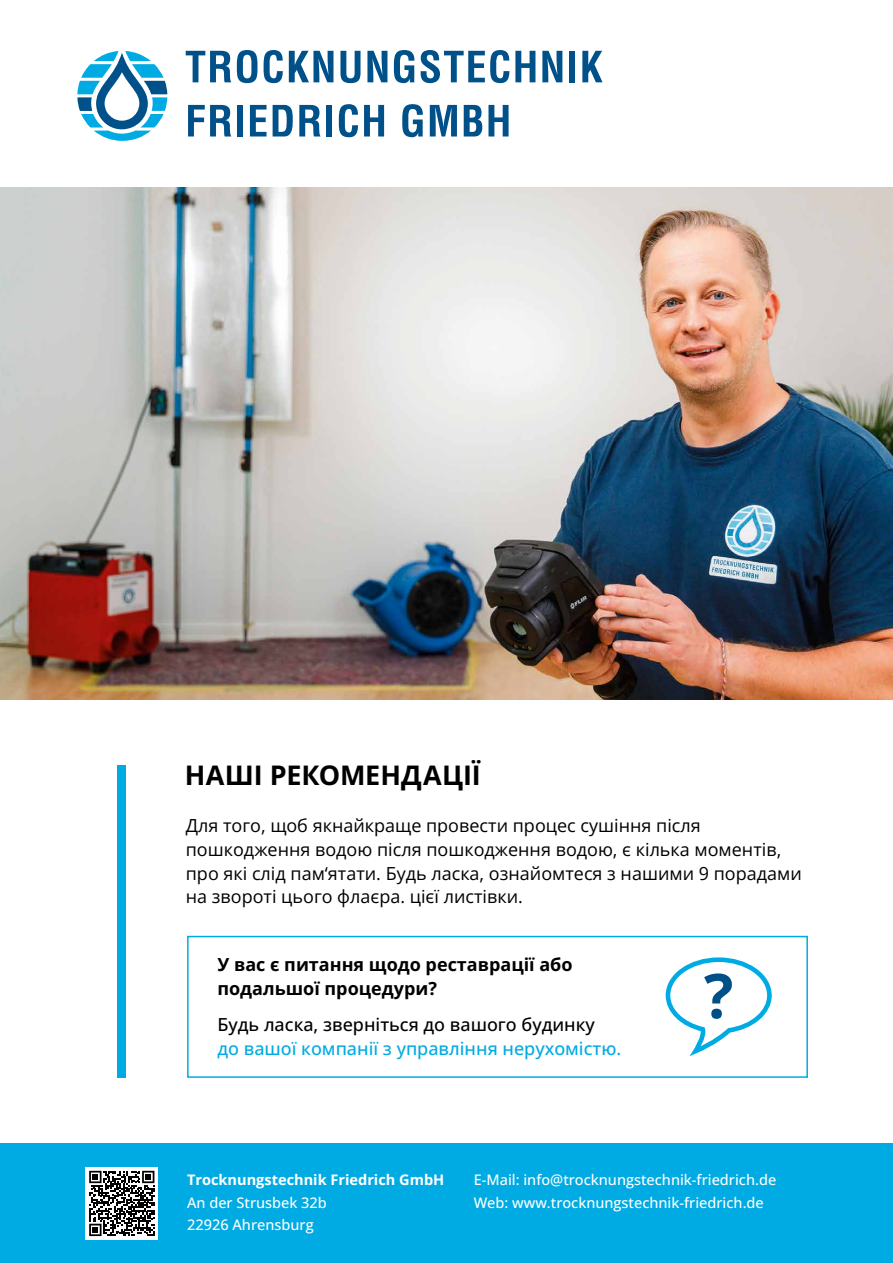
<style>
.page{position:relative;width:893px;height:1263px;background:#fff}
.page>*{position:absolute;margin:0;border:0;box-sizing:border-box;transform-origin:0 0}
.t1{font:700 61.65px "Open Sans";color:#005088}
.t2{font:700 27px "Open Sans";color:#000}
.t3{font:18px/24px "Open Sans";color:#000}
.t4{font:700 18px/24px "Open Sans";color:#000}
.t5{font:500 18px "Open Sans";color:#00abe4}
.t6{font:500 18px "Open Sans";color:#000}
.t7{font:500 14.55px/22.5px "Open Sans";color:#fff}
.t8{font:700 14.55px "Open Sans";color:#fff}
</style>
<div class="page">
<div style="left:118px;top:766px;width:8px;height:312px;background:#00abe4"></div>
<svg style="left:77px;top:51px;width:90px;height:90px"></svg>
<svg style="left:186px;top:51px;width:45px;height:31px"></svg>
<svg style="left:237px;top:50px;width:20px;height:33px"></svg>
<svg style="left:264px;top:50px;width:19px;height:33px"></svg>
<svg style="left:289px;top:51px;width:44px;height:31px"></svg>
<svg style="left:340px;top:51px;width:20px;height:32px"></svg>
<svg style="left:367px;top:51px;width:20px;height:31px"></svg>
<svg style="left:394px;top:50px;width:20px;height:33px"></svg>
<svg style="left:421px;top:50px;width:88px;height:33px"></svg>
<svg style="left:515px;top:51px;width:20px;height:31px"></svg>
<svg style="left:542px;top:51px;width:20px;height:31px"></svg>
<div style="left:569px;top:51px;width:6px;height:31px;background:#005089"></div>
<svg style="left:582px;top:51px;width:21px;height:31px"></svg>
<svg style="left:188px;top:105px;width:43px;height:31px"></svg>
<div style="left:237px;top:105px;width:6px;height:31px;background:#005089"></div>
<svg style="left:250px;top:105px;width:17px;height:31px"></svg>
<svg style="left:273px;top:105px;width:20px;height:31px"></svg>
<svg style="left:299px;top:105px;width:21px;height:31px"></svg>
<div style="left:326px;top:105px;width:6px;height:31px;background:#005089"></div>
<svg style="left:339px;top:104px;width:19px;height:33px"></svg>
<svg style="left:364px;top:105px;width:20px;height:31px"></svg>
<svg style="left:402px;top:104px;width:21px;height:33px"></svg>
<svg style="left:430px;top:105px;width:27px;height:31px"></svg>
<svg style="left:464px;top:105px;width:18px;height:31px"></svg>
<svg style="left:488px;top:105px;width:21px;height:31px"></svg>
<img style="left:0;top:187px;width:893px;height:512px">
<div style="left:0;top:1144px;width:893px;height:119px;background:#00abe4"></div>
<div style="left:86px;top:1167px;width:72px;height:72px;background:#fff"></div>
<svg style="left:89px;top:1171px;width:65px;height:65px"></svg>
<div style="left:187px;top:936px;width:621px;height:142px;border:2px solid #00abe4"></div>
<svg style="left:665px;top:957px;width:107px;height:100px"></svg>
<h2 class="t2" style="left:185px;top:757px;width:297px">наші рекомендації</h2>
<p class="t3" style="left:186px;top:812px;width:617px">Для того, щоб якнайкраще провести процес сушіння після пошкодження водою після пошкодження водою, є кілька моментів, про які слід пам‘ятати. Будь ласка, ознайомтеся з нашими 9 порадами на звороті цього флаєра. цієї листівки.</p>
<p class="t4" style="left:217px;top:952px;width:357px">У вас є питання щодо реставрації або подальшої процедури?</p>
<p class="t6" style="left:217px;top:1012px;width:379px">Будь ласка, зверніться до вашого будинку</p>
<p class="t5" style="left:217px;top:1036px;width:405px">до вашої компанії з управління нерухомістю.</p>
<h1 class="t1" style="left:704px;top:953px;width:31px">?</h1>
<p class="t8" style="left:187px;top:1170px;width:259px">Trocknungstechnik Friedrich GmbH</p>
<p class="t7" style="left:187px;top:1191px;width:141px">An der Strusbek 32b<br>22926 Ahrensburg</p>
<p class="t7" style="left:474px;top:1168px;width:304px">E-Mail: info@trocknungstechnik-friedrich.de<br>Web: www.trocknungstechnik-friedrich.de</p>
</div>
